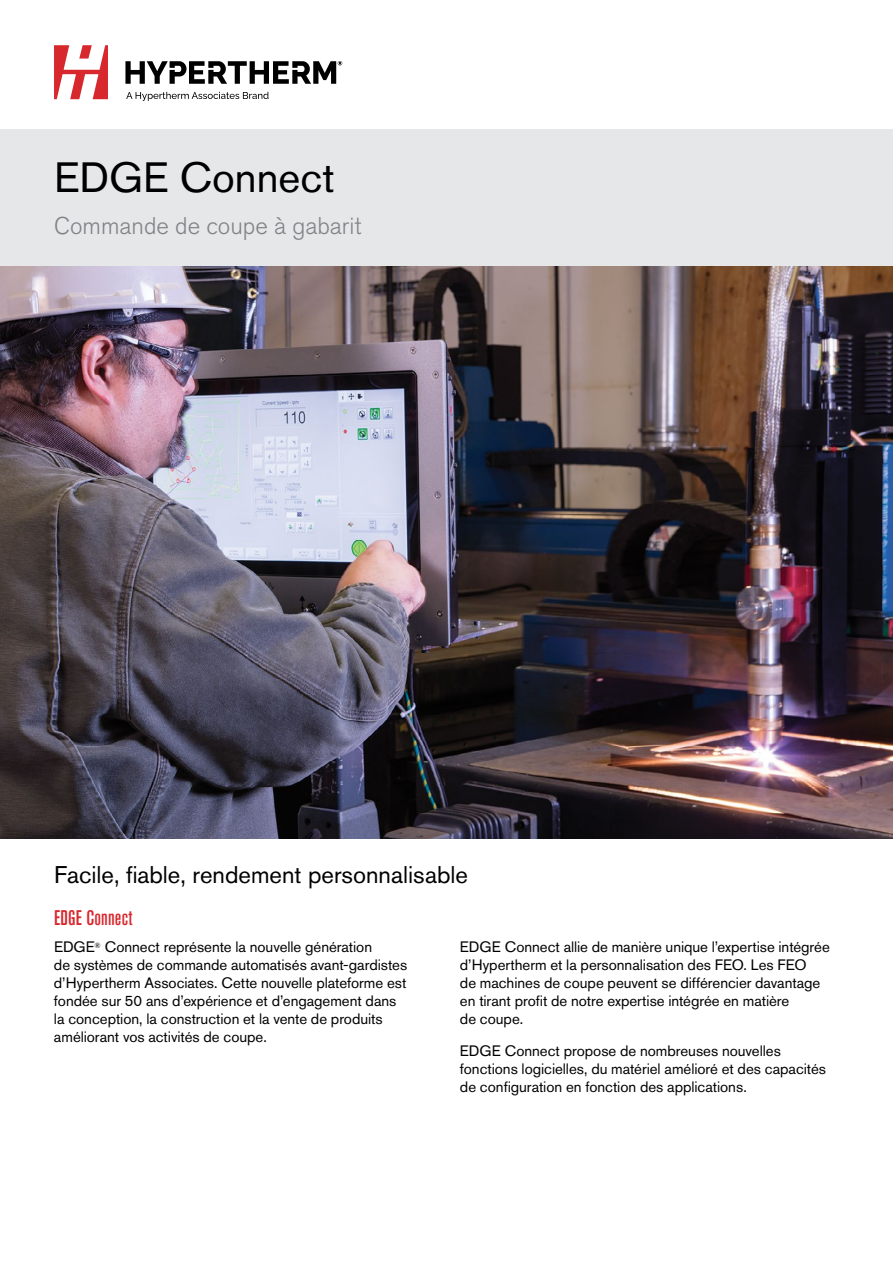
<style>
.page{position:relative;width:893px;height:1263px;background:#fff}
.page>*{position:absolute;margin:0;border:0;box-sizing:border-box;transform-origin:0 0}
.t1{font:42px "Akzidenz Grotesk Pro";color:#000}
.t2{font:300 24px "Akzidenz Grotesk Pro";color:#808285}
.t3{font:24px "Akzidenz Grotesk Pro";color:#000}
.t4{font:500 condensed 21px "Akzidenz Grotesk Pro";letter-spacing:.01em;color:#d7282e}
.t5{font:15px/18px "Akzidenz Grotesk Pro";letter-spacing:-.005em;color:#000}
</style>
<div class="page">
<svg style="left:54px;top:45px;width:54px;height:54px"></svg>
<svg style="left:126px;top:92px;width:143px;height:9px"></svg>
<svg style="left:125px;top:61px;width:217px;height:23px"></svg>
<img style="left:0;top:266px;width:893px;height:572px">
<div style="left:0;top:130px;width:893px;height:136px;background:#e6e7e8"></div>
<h1 class="t1" style="left:54px;top:149px;width:267px">Place title here</h1>
<h2 class="t2" style="left:54px;top:209px;width:187px">Place subtitle here</h2>
<h1 class="t1" style="left:54px;top:150px;width:282px">EDGE Connect</h1>
<h2 class="t2" style="left:54px;top:210px;width:309px">Commande de coupe à gabarit</h2>
<h2 class="t3" style="left:54px;top:859px;width:415px">Facile, fiable, rendement personnalisable</h2>
<h3 class="t4" style="left:54px;top:904px;width:80px">EDGE Connect</h3>
<p class="t5" style="left:54px;top:938px;width:355px">EDGE<sup>®</sup> Connect représente la nouvelle génération<br>de systèmes de commande automatisés avant-gardistes d’Hypertherm Associates. Cette nouvelle plateforme est fondée sur 50 ans d’expérience et d’engagement dans la conception, la construction et la vente de produits améliorant vos activités de coupe.</p>
<p class="t5" style="left:460px;top:938px;width:371px">EDGE Connect allie de manière unique l’expertise intégrée d’Hypertherm et la personnalisation des FEO. Les FEO<br>de machines de coupe peuvent se différencier davantage en tirant profit de notre expertise intégrée en matière<br>de coupe.</p>
<p class="t5" style="left:460px;top:1041px;width:368px">EDGE Connect propose de nombreuses nouvelles fonctions logicielles, du matériel amélioré et des capacités de configuration en fonction des applications.</p>
</div>
